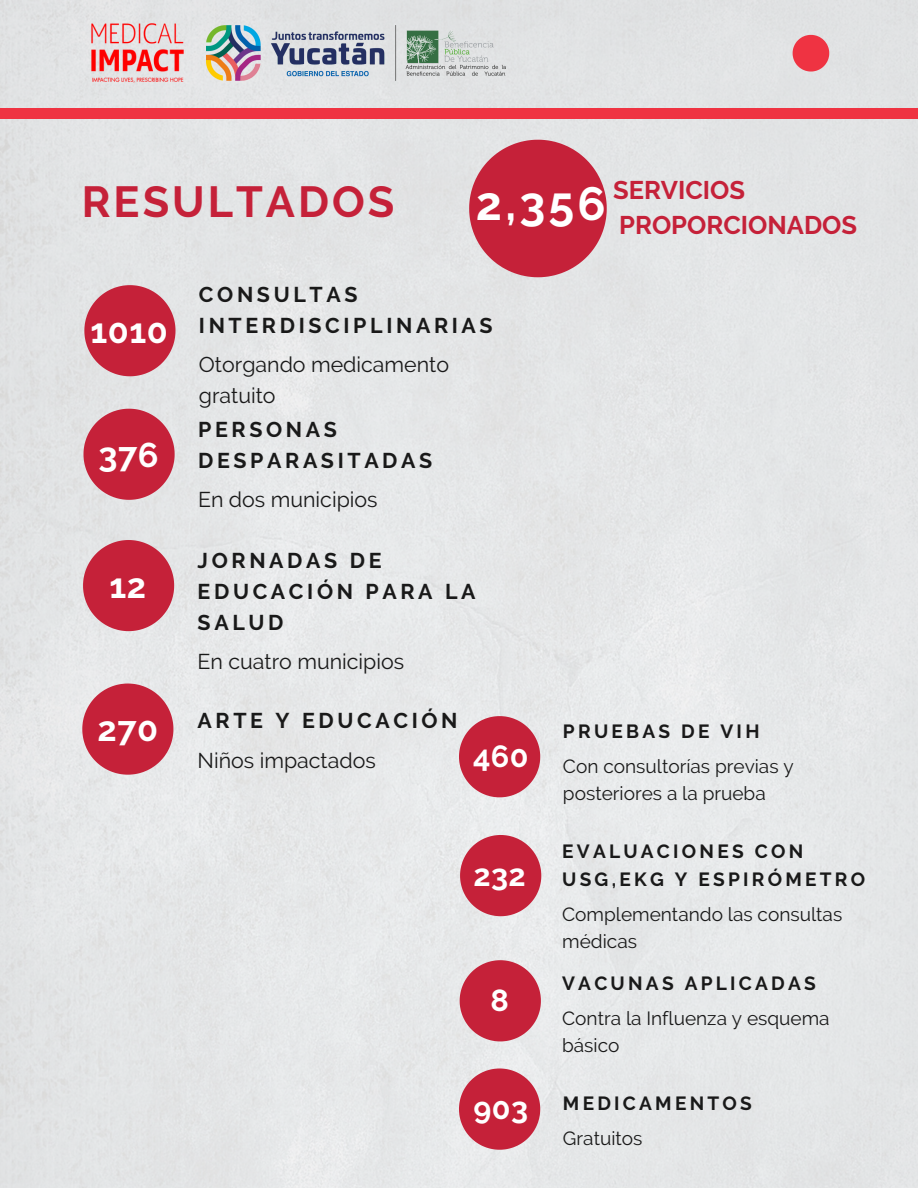
<style>
.page{position:relative;width:918px;height:1188px;background:#e4e6e7}
.page>*{position:absolute;margin:0;border:0;box-sizing:border-box;transform-origin:0 0}
.t1{font:700 46.5px "Raleway";color:#fff}
.t2{font:700 43.35px "Raleway";letter-spacing:.07em;color:#c52139}
.t3{font:700 34.2px "Raleway";letter-spacing:.015em;color:#fff}
.t4{font:700 30.45px "Raleway";letter-spacing:.015em;color:#fff}
.t5{font:700 25.5px/34.8px "Raleway";color:#c52139}
.t6{font:700 21.45px/30.9px "Raleway";letter-spacing:.17em;color:#191919}
.t7{font:21.45px/30.9px "Raleway";color:#191919}
.t8{font:19.05px/27.6px "Raleway";color:#191919}
.t9{font:700 19.05px/27.6px "Raleway";letter-spacing:.17em;color:#191919}
.s1{font-size:34.2px;color:#fff}
.s2{font-size:30.45px;color:#fff}
</style>
<div class="page">
<div style="left:0;top:108px;width:918px;height:10px;background:#ef3342"></div>
<svg style="left:84px;top:285px;width:92px;height:91px;background:#cb4c5e"></svg>
<svg style="left:459px;top:716px;width:81px;height:81px;background:#cc4b5e"></svg>
<svg style="left:83px;top:409px;width:92px;height:91px;background:#cb4c5f"></svg>
<svg style="left:460px;top:835px;width:81px;height:81px;background:#cc4b5e"></svg>
<svg style="left:83px;top:540px;width:91px;height:91px;background:#cb4a5d"></svg>
<svg style="left:460px;top:960px;width:81px;height:81px;background:#cc4b5e"></svg>
<svg style="left:459px;top:1068px;width:81px;height:82px;background:#cc4d60"></svg>
<svg style="left:82px;top:684px;width:91px;height:91px;background:#cc4b5e"></svg>
<img style="left:206px;top:26px;width:299px;height:55px">
<img style="left:89px;top:23px;width:97px;height:60px">
<svg style="left:793px;top:35px;width:36px;height:37px"></svg>
<svg style="left:469px;top:140px;width:138px;height:137px;background:#cb4a5d"></svg>
<h2 class="t2" style="left:82px;top:176px;width:314px">RESULTADOS</h2>
<h1 class="t1" style="left:476px;top:176px;width:131px">2,356</h1>
<h3 class="t5" style="left:613px;top:173px;width:246px">SERVICIOS<br>PROPORCIONADOS</h3>
<h3 class="t3" style="left:91px;top:310px;width:79px">1010</h3>
<p class="t6" style="left:199px;top:279px;width:295px">CONSULTAS<br>INTERDISCIPLINARIAS</p>
<p class="t7" style="left:199px;top:349px;width:252px">Otorgando medicamento gratuito</p>
<p class="t6" style="left:99px;top:414px;width:335px;text-align:center">PERSONAS<br><span class="s1">376</span> DESPARASITADAS</p>
<h3 class="t3" style="left:110px;top:566px;width:38px">12</h3>
<p class="t7" style="left:198px;top:484px;width:181px">En dos municipios</p>
<p class="t6" style="left:198px;top:545px;width:279px">JORNADAS DE<br>EDUCACIÓN PARA LA<br>SALUD</p>
<p class="t7" style="left:198px;top:646px;width:208px">En cuatro municipios</p>
<h3 class="t3" style="left:98px;top:709px;width:62px">270</h3>
<p class="t6" style="left:198px;top:705px;width:261px">ARTE Y EDUCACIÓN</p>
<p class="t7" style="left:198px;top:745px;width:180px">Niños impactados</p>
<h3 class="t4" style="left:473px;top:738px;width:57px">460</h3>
<p class="t9" style="left:563px;top:717px;width:198px">PRUEBAS DE VIH</p>
<p class="t8" style="left:563px;top:752px;width:232px">Con consultorías previas y posteriores a la prueba</p>
<p class="t9" style="left:473px;top:837px;width:393px;text-indent:89px">EVALUACIONES CON<br><span class="s2">232</span> USG,EKG Y ESPIRÓMETRO</p>
<h3 class="t4" style="left:490px;top:983px;width:20px">8</h3>
<h3 class="t4" style="left:473px;top:1091px;width:56px">903</h3>
<p class="t8" style="left:562px;top:900px;width:282px">Complementando las consultas médicas</p>
<p class="t9" style="left:562px;top:969px;width:255px">VACUNAS APLICADAS</p>
<p class="t8" style="left:562px;top:1004px;width:269px">Contra la Influenza y esquema básico</p>
<p class="t9" style="left:563px;top:1089px;width:190px">MEDICAMENTOS</p>
<p class="t8" style="left:563px;top:1124px;width:81px">Gratuitos</p>
</div>
